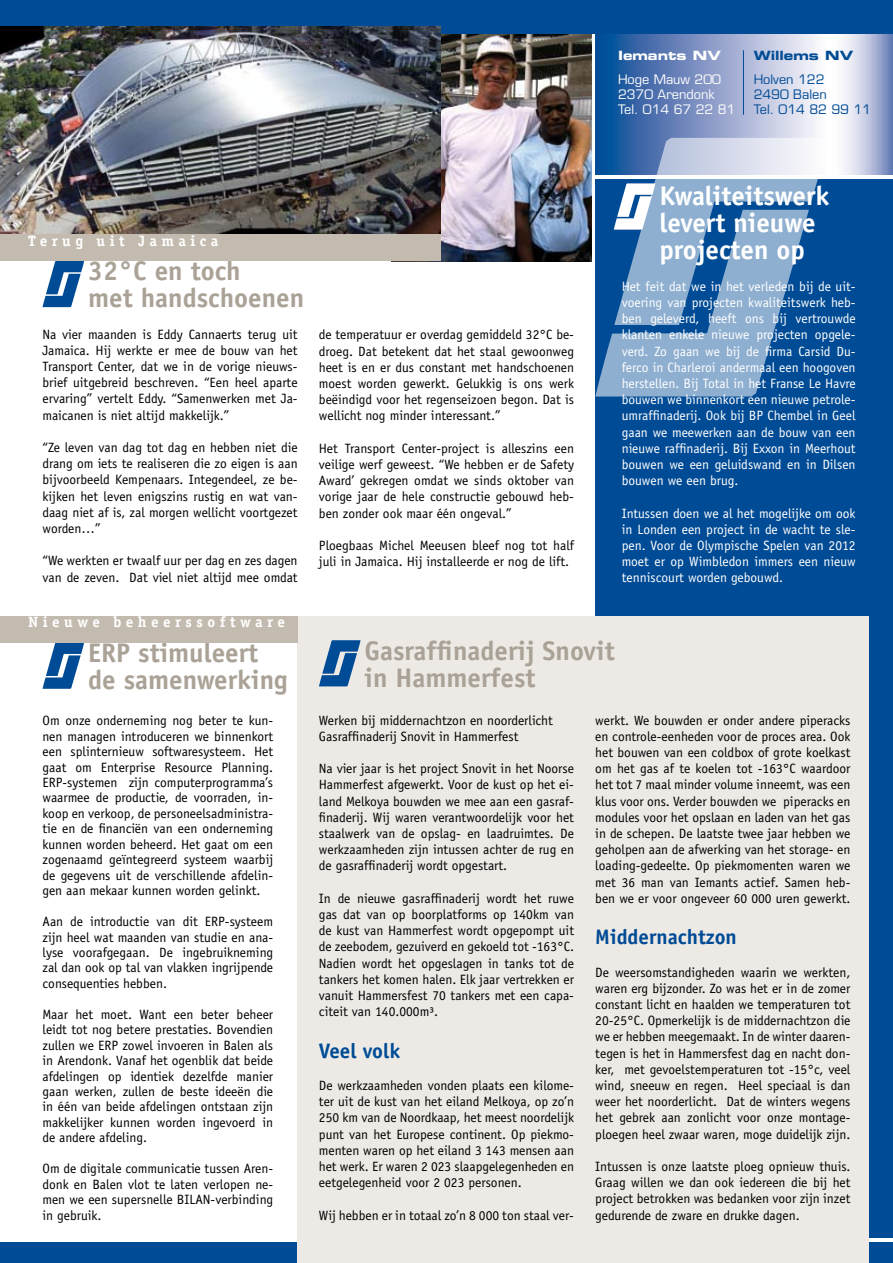
<style>
.page{position:relative;width:893px;height:1263px;background:#fff}
.page>*{position:absolute;margin:0;border:0;box-sizing:border-box;transform-origin:0 0}
.t1{font:700 27px/27px "Officina Sans Std";color:#aaa296}
.t2{font:700 27px/27px "Officina Sans Std";color:#fff}
.t3{font:700 21px "Officina Sans Std";color:#004b95}
.t4{font:700 15px "Officina Serif Std";letter-spacing:.3em;color:#fff}
.t5{font:13.5px/16.2px "Officina Sans Std";color:#000;text-align:justify}
.t6{font:13.5px/16.2px "Officina Sans Std";color:#fff;text-align:justify}
.t7{font:12.75px/15.3px "Eurostile LT Std";color:#fff}
.t8{font:12.75px/15.3px "Eurostile LT Std";color:#004b95}
.t9{font:12.75px "Eurostile LT Std Bold Ex 2";color:#fff}
.t10{font:12.75px "Eurostile LT Std Bold Ex 2";color:#004b95}
</style>
<div class="page">
<img style="left:441px;top:34px;width:150px;height:227px">
<div style="left:595px;top:179px;width:298px;height:1058px;background:#004b95"></div>
<svg style="left:595px;top:34px;width:298px;height:140px;background:#99acd0"></svg>
<div style="left:0;top:1242px;width:893px;height:21px;background:#004b95"></div>
<div style="left:0;top:0;width:893px;height:34px;background:#004b95"></div>
<hr style="left:743px;top:50px;width:1px;height:65px;background:#004b95">
<img style="left:0;top:27px;width:441px;height:208px">
<svg style="left:43px;top:261px;width:41px;height:46px"></svg>
<div style="left:0;top:235px;width:441px;height:26px;background:#c3bbaf"></div>
<div style="left:298px;top:617px;width:571px;height:646px;background:#edeae6"></div>
<svg style="left:319px;top:640px;width:42px;height:46px"></svg>
<svg style="left:595px;top:138px;width:234px;height:258px"></svg>
<svg style="left:43px;top:643px;width:41px;height:46px"></svg>
<div style="left:0;top:617px;width:298px;height:26px;background:#c3bbaf"></div>
<p class="t9" style="left:618px;top:46px;width:104px">Iemants NV</p>
<p class="t7" style="left:618px;top:71px;width:119px">Hoge Mauw 200<br>2370 Arendonk<br>Tel. 014 67 22 81</p>
<p class="t10" style="left:754px;top:46px;width:101px">Willems NV</p>
<p class="t8" style="left:754px;top:71px;width:119px">Holven 122<br>2490 Balen<br>Tel. 014 82 99 11</p>
<p class="t4" style="left:28px;top:231px;width:192px">Terug uit Jamaica</p>
<h1 class="t1" style="left:88px;top:257px;width:217px">32°C en toch<br>met handschoenen</h1>
<p class="t5" style="left:43px;top:326px;width:257px">Na vier maanden is Eddy Cannaerts terug uit Jamaica. Hij werkte er mee de bouw van het Transport Center, dat we in de vorige nieuws&shy;brief uitgebreid beschreven. “Een heel aparte ervaring” vertelt Eddy. “Samenwerken met Ja&shy;maicanen is niet altijd makkelijk.”</p>
<p class="t5" style="left:43px;top:439px;width:257px">“Ze leven van dag tot dag en hebben niet die drang om iets te realiseren die zo eigen is aan bijvoorbeeld Kempenaars. Integendeel, ze be&shy;kijken het leven enigszins rustig en wat van&shy;daag niet af is, zal morgen wellicht voortgezet worden…”</p>
<p class="t5" style="left:43px;top:553px;width:257px">“We werkten er twaalf uur per dag en zes dagen van de zeven. Dat viel niet altijd mee omdat</p>
<p class="t4" style="left:28px;top:613px;width:258px">Nieuwe beheerssoftware</p>
<h1 class="t1" style="left:88px;top:639px;width:201px">ERP stimuleert de samenwerking</h1>
<p class="t5" style="left:43px;top:713px;width:232px;line-height:15.5px">Om onze onderneming nog beter te kun&shy;nen managen introduceren we binnenkort een splinternieuw softwaresysteem. Het gaat om Enterprise Resource Planning.<br>ERP-systemen zijn computerprogramma’s waarmee de productie, de voorraden, in&shy;koop en verkoop, de personeelsadministra&shy;tie en de financiën van een onderneming kunnen worden beheerd. Het gaat om een zogenaamd geïntegreerd systeem waarbij de gegevens uit de verschillende afdelin&shy;gen aan mekaar kunnen worden gelinkt.</p>
<p class="t5" style="left:43px;top:914px;width:232px;line-height:15.5px">Aan de introductie van dit ERP-systeem zijn heel wat maanden van studie en ana&shy;lyse voorafgegaan. De ingebruikneming zal dan ook op tal van vlakken ingrijpende consequenties hebben.</p>
<p class="t5" style="left:43px;top:1006px;width:232px;line-height:15.5px">Maar het moet. Want een beter beheer leidt tot nog betere prestaties. Bovendien zullen we ERP zowel invoeren in Balen als in Arendonk. Vanaf het ogenblik dat beide afdelingen op identiek dezelfde manier gaan werken, zullen de beste ideeën die in één van beide afdelingen ontstaan zijn makkelijker kunnen worden ingevoerd in de andere afdeling.</p>
<p class="t5" style="left:43px;top:1161px;width:232px;line-height:15.5px">Om de digitale communicatie tussen Aren&shy;donk en Balen vlot te laten verlopen ne&shy;men we een supersnelle BILAN-verbinding in gebruik.</p>
<p class="t5" style="left:319px;top:327px;width:257px">de temperatuur er overdag gemiddeld 32°C be&shy;droeg. Dat betekent dat het staal gewoonweg heet is en er dus constant met handschoenen moest worden gewerkt. Gelukkig is ons werk beëindigd voor het regenseizoen begon. Dat is wellicht nog minder interessant.”</p>
<p class="t5" style="left:319px;top:440px;width:257px">Het Transport Center-project is alleszins een veilige werf geweest. “We hebben er de Safety Award’ gekregen omdat we sinds oktober van vorige jaar de hele constructie gebouwd heb&shy;ben zonder ook maar één ongeval.”</p>
<p class="t5" style="left:319px;top:537px;width:257px">Ploegbaas Michel Meeusen bleef nog tot half juli in Jamaica. Hij installeerde er nog de lift.</p>
<h1 class="t2" style="left:659px;top:182px;width:172px">Kwaliteitswerk levert nieuwe projecten op</h1>
<p class="t6" style="left:622px;top:278px;width:235px">Het feit dat we in het verleden bij de uit&shy;voering van projecten kwaliteitswerk heb&shy;ben geleverd, heeft ons bij vertrouwde klanten enkele nieuwe projecten opgele&shy;verd. Zo gaan we bij de firma Carsid Du&shy;ferco in Charleroi andermaal een hoogoven herstellen. Bij Total in het Franse Le Havre bouwen we binnenkort een nieuwe petrole&shy;umraffinaderij. Ook bij BP Chembel in Geel gaan we meewerken aan de bouw van een nieuwe raffinaderij. Bij Exxon in Meerhout bouwen we een geluidswand en in Dilsen bouwen we een brug.</p>
<p class="t6" style="left:622px;top:505px;width:235px">Intussen doen we al het mogelijke om ook in Londen een project in de wacht te sle&shy;pen. Voor de Olympische Spelen van 2012 moet er op Wimbledon immers een nieuw tenniscourt worden gebouwd.</p>
<h1 class="t1" style="left:365px;top:636px;width:251px">Gasraffinaderij Snovit in Hammerfest</h1>
<p class="t5" style="left:595px;top:712px;width:257px">werkt. We bouwden er onder andere piperacks en controle-eenheden voor de proces area. Ook het bouwen van een coldbox of grote koelkast om het gas af te koelen tot -163°C waardoor het tot 7 maal minder volume inneemt, was een klus voor ons. Verder bouwden we piperacks en modules voor het opslaan en laden van het gas in de schepen. De laatste twee jaar hebben we geholpen aan de afwerking van het storage- en loading-gedeelte. Op piekmomenten waren we met 36 man van Iemants actief. Samen heb&shy;ben we er voor ongeveer 60 000 uren gewerkt.</p>
<h2 class="t3" style="left:595px;top:924px;width:143px">Middernachtzon</h2>
<p class="t5" style="left:595px;top:964px;width:257px">De weersomstandigheden waarin we werkten, waren erg bijzonder. Zo was het er in de zomer constant licht en haalden we temperaturen tot 20-25°C. Opmerkelijk is de middernachtzon die we er hebben meegemaakt. In de winter daaren&shy;tegen is het in Hammersfest dag en nacht don&shy;ker, met gevoelstemperaturen tot -15°c, veel wind, sneeuw en regen. Heel speciaal is dan weer het noorderlicht. Dat de winters wegens het gebrek aan zonlicht voor onze montage&shy;ploegen heel zwaar waren, moge duidelijk zijn.</p>
<p class="t5" style="left:595px;top:1158px;width:257px">Intussen is onze laatste ploeg opnieuw thuis.<br>Graag willen we dan ook iedereen die bij het project betrokken was bedanken voor zijn inzet gedurende de zware en drukke dagen.</p>
<p class="t5" style="left:319px;top:712px;width:235px">Werken bij middernachtzon en noorderlicht<br>Gasraffinaderij Snovit in Hammerfest</p>
<p class="t5" style="left:319px;top:760px;width:257px">Na vier jaar is het project Snovit in het Noorse Hammerfest afgewerkt. Voor de kust op het ei&shy;land Melkoya bouwden we mee aan een gasraf&shy;finaderij. Wij waren verantwoordelijk voor het staalwerk van de opslag- en laadruimtes. De werkzaamheden zijn intussen achter de rug en de gasraffinaderij wordt opgestart.</p>
<p class="t5" style="left:319px;top:890px;width:257px">In de nieuwe gasraffinaderij wordt het ruwe gas dat van op boorplatforms op 140km van de kust van Hammerfest wordt opgepompt uit de zeebodem, gezuiverd en gekoeld tot -163°C.<br>Nadien wordt het opgeslagen in tanks tot de tankers het komen halen. Elk jaar vertrekken er vanuit Hammersfest 70 tankers met een capa&shy;citeit van 140.000m³.</p>
<h2 class="t3" style="left:319px;top:1037px;width:83px">Veel volk</h2>
<p class="t5" style="left:319px;top:1077px;width:257px">De werkzaamheden vonden plaats een kilome&shy;ter uit de kust van het eiland Melkoya, op zo’n 250 km van de Noordkaap, het meest noordelijk punt van het Europese continent. Op piekmo&shy;menten waren op het eiland 3 143 mensen aan het werk. Er waren 2 023 slaapgelegenheden en eetgelegenheid voor 2 023 personen.</p>
<p class="t5" style="left:319px;top:1207px;width:257px">Wij hebben er in totaal zo’n 8 000 ton staal ver-</p>
</div>
